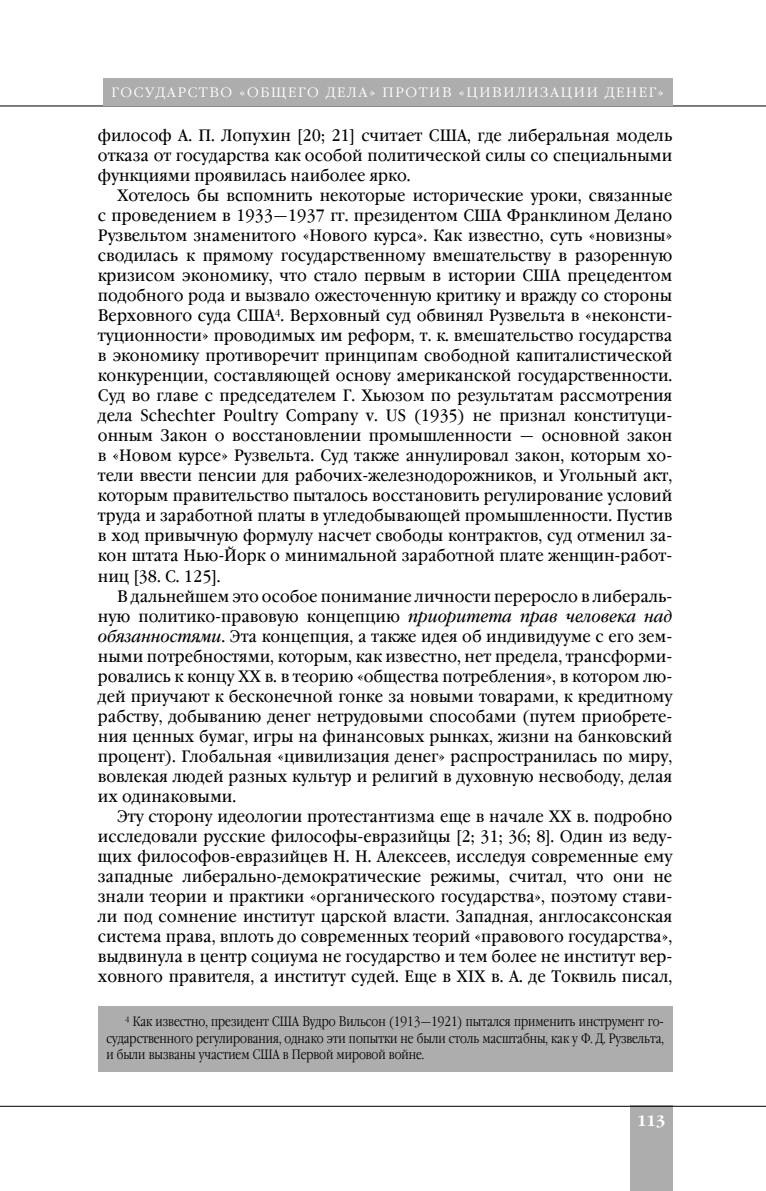
<style>
.page{position:relative;width:766px;height:1191px;background:#fff}
.page>*{position:absolute;margin:0;border:0;box-sizing:border-box;transform-origin:0 0}
.t1{font:16.5px "Garamond Book Narrow C";color:#000;scale:1.1 1}
.t2{font:700 15px "Garamond C";color:#fff}
.t3{font:300 13.5px/16.5px "Garamond Narrow C";color:#000;text-align:justify}
.t4{font:300 13.5px "Garamond Narrow C";letter-spacing:.1em;color:#fff;scale:1.25 1}
.s1{font-style:italic}
</style>
<div class="page">
<div style="left:629px;top:1106px;width:43px;height:85px;background:#adadad"></div>
<hr style="left:0;top:1106px;width:765px;height:1px;background:#000">
<hr style="left:0;top:106px;width:765px;height:1px;background:#000">
<div style="left:103px;top:78px;width:569px;height:28px;background:#adadad"></div>
<div style="left:98px;top:1006px;width:574px;height:65px;background:#adadad"></div>
<p class="t4" style="left:111px;top:87px;width:443px">ГОСУДАРСТВО «ОБЩЕГО ДЕЛА» ПРОТИВ «ЦИВИЛИЗАЦИИ ДЕНЕГ»</p>
<p class="t1" style="left:98px;top:128px;width:523px">философ А. П. Лопухин [20; 21] считает США, где либеральная модель</p>
<p class="t1" style="left:98px;top:148px;width:523px">отказа от государства как особой политической силы со специальными</p>
<p class="t1" style="left:98px;top:168px;width:285px">функциями проявилась наиболее ярко.</p>
<p class="t1" style="left:117px;top:188px;width:506px">Хотелось бы вспомнить некоторые исторические уроки, связанные</p>
<p class="t1" style="left:98px;top:209px;width:523px">с проведением в 1933—1937 гг. президентом США Франклином Делано</p>
<p class="t1" style="left:98px;top:229px;width:523px">Рузвельтом знаменитого «Нового курса». Как известно, суть «новизны»</p>
<p class="t1" style="left:98px;top:249px;width:523px">сводилась к прямому государственному вмешательству в разоренную</p>
<p class="t1" style="left:98px;top:269px;width:523px">кризисом экономику, что стало первым в истории США прецедентом</p>
<p class="t1" style="left:98px;top:289px;width:523px">подобного рода и вызвало ожесточенную критику и вражду со стороны</p>
<p class="t1" style="left:98px;top:309px;width:523px">Верховного суда США<sup>4</sup>. Верховный суд обвинял Рузвельта в «неконсти-</p>
<p class="t1" style="left:98px;top:329px;width:523px">туционности» проводимых им реформ, т. к. вмешательство государства</p>
<p class="t1" style="left:98px;top:349px;width:523px">в экономику противоречит принципам свободной капиталистической</p>
<p class="t1" style="left:98px;top:369px;width:523px">конкуренции, составляющей основу американской государственности.</p>
<p class="t1" style="left:98px;top:389px;width:523px">Суд во главе с председателем Г. Хьюзом по результатам рассмотрения</p>
<p class="t1" style="left:98px;top:409px;width:523px">дела Schechter Poultry Company v. US (1935) не признал конституци-</p>
<p class="t1" style="left:98px;top:429px;width:523px">онным Закон о восстановлении промышленности — основной закон</p>
<p class="t1" style="left:98px;top:449px;width:523px">в «Новом курсе» Рузвельта. Суд также аннулировал закон, которым хо-</p>
<p class="t1" style="left:98px;top:469px;width:523px">тели ввести пенсии для рабочих-железнодорожников, и Угольный акт,</p>
<p class="t1" style="left:98px;top:489px;width:523px">которым правительство пыталось восстановить регулирование условий</p>
<p class="t1" style="left:98px;top:509px;width:523px">труда и заработной платы в угледобывающей промышленности. Пустив</p>
<p class="t1" style="left:98px;top:529px;width:523px">в ход привычную формулу насчет свободы контрактов, суд отменил за-</p>
<p class="t1" style="left:98px;top:549px;width:523px">кон штата Нью-Йорк о минимальной заработной плате женщин-работ-</p>
<p class="t1" style="left:98px;top:569px;width:113px">ниц [38. С. 125].</p>
<p class="t1" style="left:117px;top:589px;width:506px">В дальнейшем это особое понимание личности переросло в либераль-</p>
<p class="t1" style="left:98px;top:609px;width:523px">ную политико-правовую концепцию <span class="s1">приоритета прав человека над</span></p>
<p class="t1" style="left:98px;top:629px;width:523px"><span class="s1">обязанностями</span>. Эта концепция, а также идея об индивидууме с его зем-</p>
<p class="t1" style="left:98px;top:649px;width:523px">ными потребностями, которым, как известно, нет предела, трансформи-</p>
<p class="t1" style="left:98px;top:669px;width:523px">ровались к концу ХХ в. в теорию «общества потребления», в котором лю-</p>
<p class="t1" style="left:98px;top:689px;width:523px">дей приучают к бесконечной гонке за новыми товарами, к кредитному</p>
<p class="t1" style="left:98px;top:709px;width:523px">рабству, добыванию денег нетрудовыми способами (путем приобрете-</p>
<p class="t1" style="left:98px;top:729px;width:523px">ния ценных бумаг, игры на финансовых рынках, жизни на банковский</p>
<p class="t1" style="left:98px;top:749px;width:523px">процент). Глобальная «цивилизация денег» распространилась по миру,</p>
<p class="t1" style="left:98px;top:769px;width:523px">вовлекая людей разных культур и религий в духовную несвободу, делая</p>
<p class="t1" style="left:98px;top:789px;width:127px">их одинаковыми.</p>
<p class="t1" style="left:117px;top:809px;width:506px">Эту сторону идеологии протестантизма еще в начале ХХ в. подробно</p>
<p class="t1" style="left:98px;top:829px;width:523px">исследовали русские философы-евразийцы [2; 31; 36; 8]. Один из веду-</p>
<p class="t1" style="left:98px;top:849px;width:523px">щих философов-евразийцев Н. Н. Алексеев, исследуя современные ему</p>
<p class="t1" style="left:98px;top:869px;width:523px">западные либерально-демократические режимы, считал, что они не</p>
<p class="t1" style="left:98px;top:889px;width:523px">знали теории и практики «органического государства», поэтому стави-</p>
<p class="t1" style="left:98px;top:909px;width:523px">ли под сомнение институт царской власти. Западная, англосаксонская</p>
<p class="t1" style="left:98px;top:929px;width:523px">система права, вплоть до современных теорий «правового государства»,</p>
<p class="t1" style="left:98px;top:949px;width:523px">выдвинула в центр социума не государство и тем более не институт вер-</p>
<p class="t1" style="left:98px;top:969px;width:523px">ховного правителя, а институт судей. Еще в XIX в. А. де Токвиль писал,</p>
<p class="t3" style="left:106px;top:1014px;width:559px;text-indent:19px"><sup>4</sup> Как известно, президент США Вудро Вильсон (1913—1921) пытался применить инструмент го&shy;сударственного регулирования, однако эти попытки не были столь масштабны, как у Ф. Д. Рузвельта, и были вызваны участием США в Первой мировой войне.</p>
<p class="t2" style="left:637px;top:1114px;width:29px">113</p>
</div>
